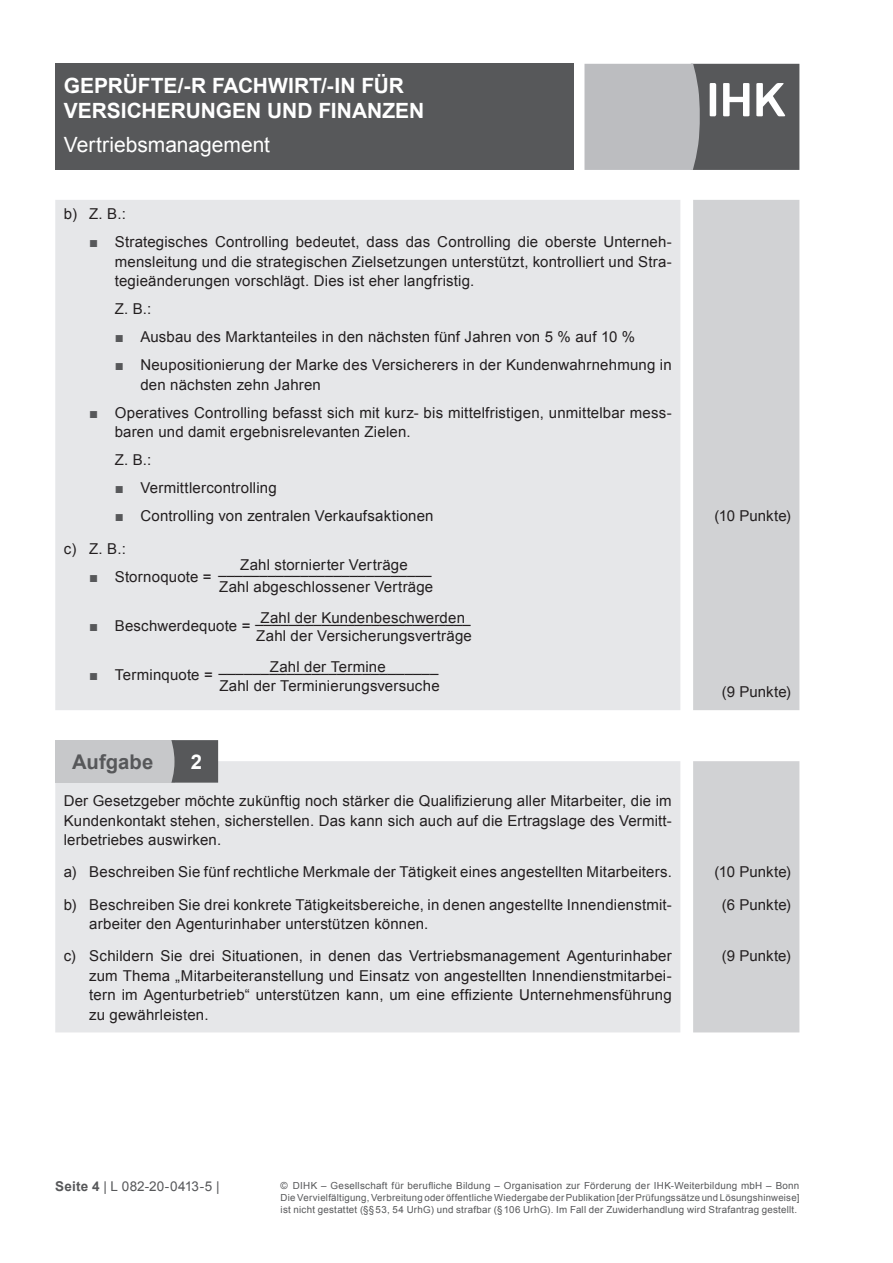
<style>
.page{position:relative;width:893px;height:1263px;background:#fff}
.page>*{position:absolute;margin:0;border:0;box-sizing:border-box;transform-origin:0 0}
.t1{font:700 21px/25.2px "Arial";color:#fff}
.t2{font:21px "Arial";color:#fff}
.t3{font:700 20.25px "Arial";letter-spacing:.005em;color:#57585a}
.t4{font:700 20.25px "Arial";color:#fff}
.t5{font:15px/19.5px "Arial";letter-spacing:.01em;color:#231f20}
.t6{font:13.5px "Arial";letter-spacing:.01em;color:#57585a}
.t7{font:9.75px/11.7px "Arial";letter-spacing:.025em;color:#57585a;text-align:justify}
.s1{font-weight:700;color:#57585a}
.s2{font-weight:700}
</style>
<div class="page">
<div style="left:55px;top:64px;width:519px;height:106px;background:#57585a"></div>
<svg style="left:584px;top:64px;width:215px;height:106px;background:#97989a"></svg>
<div style="left:55px;top:200px;width:625px;height:510px;background:#e6e7e9"></div>
<div style="left:693px;top:200px;width:106px;height:510px;background:#d1d2d4"></div>
<div style="left:55px;top:761px;width:625px;height:271px;background:#e6e7e9"></div>
<div style="left:693px;top:761px;width:106px;height:271px;background:#d1d2d4"></div>
<div style="left:55px;top:740px;width:120px;height:43px;background:#c7c8ca"></div>
<svg style="left:171px;top:740px;width:47px;height:43px;background:#5e5f61"></svg>
<h1 class="t1" style="left:64px;top:74px;width:362px">GEPRÜFTE/-R FACHWIRT/-IN FÜR<br>VERSICHERUNGEN UND FINANZEN</h1>
<h1 class="t2" style="left:64px;top:131px;width:208px">Vertriebsmanagement</h1>
<p class="t5" style="left:64px;top:204px;width:64px">b) Z. B.:</p>
<p class="t5" style="left:115px;top:232px;width:559px;text-align:justify;text-indent:-26px"><span class="s1">■</span> Strategisches Controlling bedeutet, dass das Controlling die oberste Unterneh&shy;mensleitung und die strategischen Zielsetzungen unterstützt, kontrolliert und Stra&shy;tegieänderungen vorschlägt. Dies ist eher langfristig.</p>
<p class="t5" style="left:115px;top:299px;width:38px">Z. B.:</p>
<p class="t5" style="left:115px;top:327px;width:522px"><span class="s1">■</span> Ausbau des Marktanteiles in den nächsten fünf Jahren von 5 % auf 10 %</p>
<p class="t5" style="left:140px;top:355px;width:533px;text-indent:-26px"><span class="s1">■</span> Neupositionierung der Marke des Versicherers in der Kundenwahrnehmung in den nächsten zehn Jahren</p>
<p class="t5" style="left:115px;top:403px;width:559px;text-indent:-26px"><span class="s1">■</span> Operatives Controlling befasst sich mit kurz- bis mittelfristigen, unmittelbar mess&shy;baren und damit ergebnisrelevanten Zielen.</p>
<p class="t5" style="left:115px;top:450px;width:38px">Z. B.:</p>
<p class="t5" style="left:115px;top:478px;width:163px"><span class="s1">■</span> Vermittlercontrolling</p>
<p class="t5" style="left:115px;top:506px;width:320px"><span class="s1">■</span> Controlling von zentralen Verkaufsaktionen</p>
<p class="t5" style="left:715px;top:506px;width:78px">(10 Punkte)</p>
<p class="t5" style="left:64px;top:539px;width:64px">c) Z. B.:</p>
<p class="t5" style="left:89px;top:567px;width:124px"><span class="s1">■</span> Stornoquote =</p>
<p class="t5" style="left:240px;top:555px;width:169px">Zahl stornierter Verträge</p>
<p class="t5" style="left:218px;top:559px;width:216px;line-height:18.1px">__________________________<br>Zahl abgeschlossener Verträge</p>
<p class="t5" style="left:89px;top:616px;width:163px"><span class="s1">■</span> Beschwerdequote =</p>
<p class="t5" style="left:261px;top:608px;width:206px">Zahl der Kundenbeschwerden</p>
<p class="t5" style="left:256px;top:609px;width:218px;line-height:18.1px">__________________________<br>Zahl der Versicherungsverträge</p>
<p class="t5" style="left:270px;top:657px;width:117px">Zahl der Termine</p>
<p class="t5" style="left:219px;top:658px;width:222px;line-height:18.1px">__________________________<br>Zahl der Terminierungsversuche</p>
<p class="t5" style="left:722px;top:682px;width:70px">(9 Punkte)</p>
<p class="t5" style="left:89px;top:665px;width:125px"><span class="s1">■</span> Terminquote =</p>
<h2 class="t3" style="left:72px;top:748px;width:83px">AUFGABE</h2>
<h2 class="t4" style="left:191px;top:748px;width:13px">2</h2>
<p class="t5" style="left:64px;top:791px;width:610px;text-align:justify">Der Gesetzgeber möchte zukünftig noch stärker die Qualifizierung aller Mitarbeiter, die im Kundenkontakt stehen, sicherstellen. Das kann sich auch auf die Ertragslage des Vermitt&shy;lerbetriebes auswirken.</p>
<p class="t5" style="left:64px;top:862px;width:609px">a) Beschreiben Sie fünf rechtliche Merkmale der Tätigkeit eines angestellten Mitarbeiters.</p>
<p class="t5" style="left:715px;top:862px;width:78px">(10 Punkte)</p>
<p class="t5" style="left:89px;top:895px;width:584px;text-indent:-26px">b) Beschreiben Sie drei konkrete Tätigkeitsbereiche, in denen angestellte Innendienstmit&shy;arbeiter den Agenturinhaber unterstützen können.</p>
<p class="t5" style="left:722px;top:895px;width:70px">(6 Punkte)</p>
<p class="t5" style="left:89px;top:946px;width:584px;text-align:justify;text-indent:-26px">c) Schildern Sie drei Situationen, in denen das Vertriebsmanagement Agenturinhaber zum Thema „Mitarbeiteranstellung und Einsatz von angestellten Innendienstmitarbei&shy;tern im Agenturbetrieb“ unterstützen kann, um eine effiziente Unternehmensführung zu gewährleisten.</p>
<p class="t5" style="left:722px;top:946px;width:70px">(9 Punkte)</p>
<p class="t6" style="left:55px;top:1177px;width:166px"><span class="s2">SEITE 4</span> | L 082-20-0413-5 |</p>
<p class="t7" style="left:281px;top:1180px;width:520px">© DIHK – Gesellschaft für berufliche Bildung – Organisation zur Förderung der IHK-Weiterbildung mbH – Bonn Die Vervielfältigung, Verbreitung oder öffentliche Wiedergabe der Publikation [der Prüfungssätze und Lösungshinweise] ist nicht gestattet (§§53, 54 UrhG) und strafbar (§106 UrhG). Im Fall der Zuwiderhandlung wird Strafantrag gestellt.</p>
</div>
